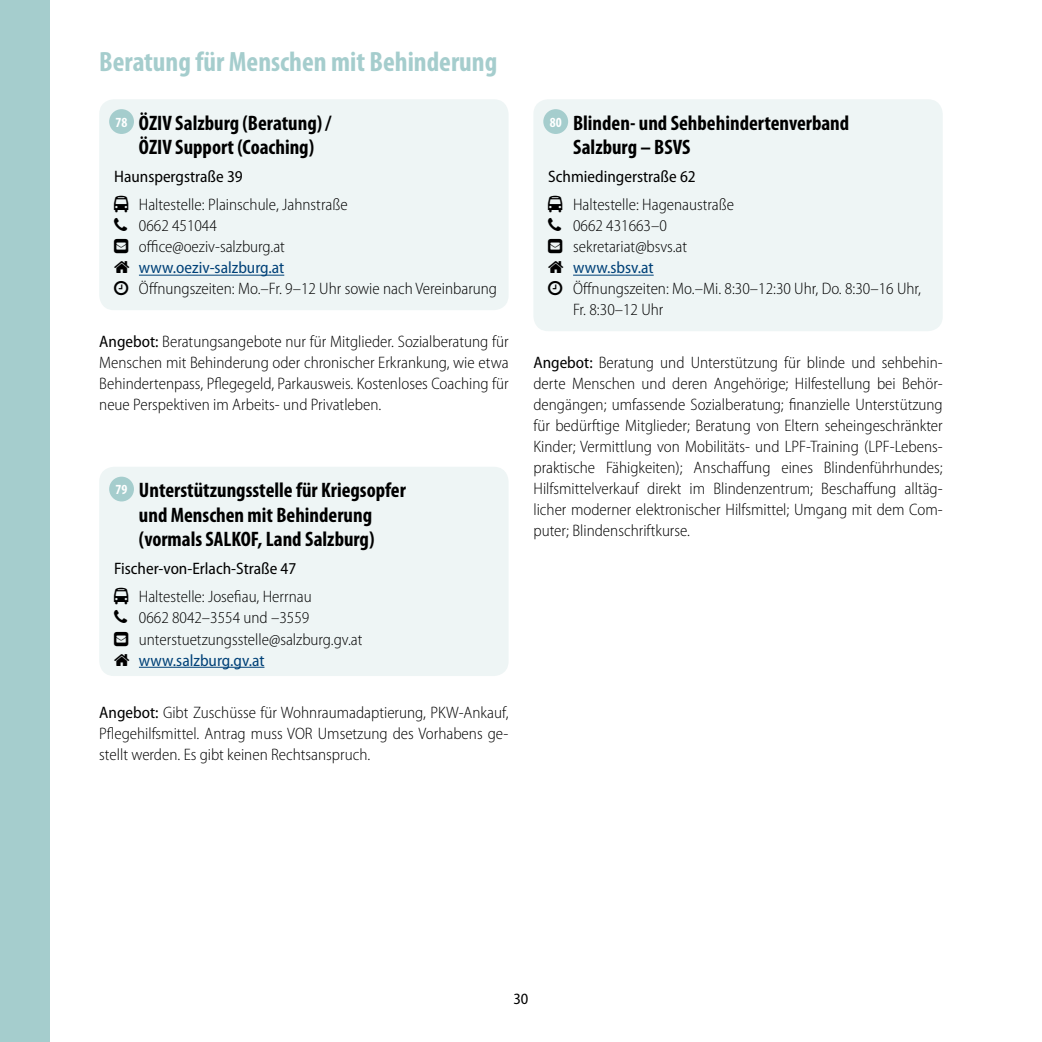
<style>
.page{position:relative;width:1042px;height:1042px;background:#fff}
.page>*{position:absolute;margin:0;border:0;box-sizing:border-box;transform-origin:0 0}
.t1{font:700 condensed 28px "Myriad Pro";color:#a5cdcd}
.t2{font:700 condensed 21px/24.5px "Myriad Pro";color:#000}
.t3{font:300 semi-condensed 16.62px/21px "Myriad Pro";color:#000}
.t4{font:semi-condensed 16.62px "Myriad Pro";color:#000}
.t5{font:semi-condensed 16.62px "Myriad Pro";color:#004178}
.t6{font:semi-condensed 15.75px "Myriad Pro";color:#000}
.t7{font:700 condensed 14px "Myriad Pro";color:#fff}
.s1{font-weight:400}
</style>
<div class="page">
<div style="left:0;top:0;width:50px;height:1042px;background:#a5cdcd"></div>
<div style="left:99px;top:99px;width:409px;height:211px;background:#eef5f5;border-radius:15px"></div>
<div style="left:99px;top:467px;width:409px;height:209px;background:#eef5f5;border-radius:15px"></div>
<div style="left:533px;top:99px;width:410px;height:232px;background:#eef5f5;border-radius:15px"></div>
<div style="left:109px;top:109px;width:25px;height:25px;background:#a5cdcd;border-radius:50%"></div>
<div style="left:109px;top:477px;width:25px;height:24px;background:#a5cdcd;border-radius:50%"></div>
<div style="left:543px;top:109px;width:25px;height:25px;background:#a5cdcd;border-radius:50%"></div>
<hr style="left:139px;top:275px;width:145px;height:1px;background:#004178">
<hr style="left:139px;top:667px;width:125px;height:1px;background:#004178">
<hr style="left:573px;top:275px;width:81px;height:1px;background:#004178">
<h1 class="t1" style="left:99px;top:44px;width:399px">Beratung für Menschen mit Behinderung</h1>
<p class="t2" style="left:139px;top:110px;width:194px">ÖZIV Salzburg (Beratung) /</p>
<p class="t7" style="left:550px;top:113px;width:13px">80</p>
<p class="t2" style="left:139px;top:135px;width:177px">ÖZIV Support (Coaching)</p>
<p class="t4" style="left:114px;top:168px;width:130px">Haunspergstraße 39</p>
<p class="t3" style="left:139px;top:195px;width:210px">Haltestelle: Plainschule, Jahnstraße<br>0662 451044 office@oeziv-salzburg.at</p>
<p class="t5" style="left:139px;top:259px;width:147px">www.oeziv-salzburg.at</p>
<p class="t3" style="left:139px;top:279px;width:360px">Öffnungszeiten: Mo.–Fr. 9–12 Uhr sowie nach Vereinbarung</p>
<p class="t3" style="left:99px;top:331px;width:411px;text-align:justify"><span class="s1">Angebot:</span> Beratungsangebote nur für Mitglieder. Sozialberatung für Menschen mit Behinderung oder chronischer Erkrankung, wie etwa Behindertenpass, Pflegegeld, Parkausweis. Kostenloses Coaching für neue Perspektiven im Arbeits- und Privatleben.</p>
<p class="t2" style="left:573px;top:110px;width:278px">Blinden- und Sehbehindertenverband<br>Salzburg – BSVS</p>
<p class="t4" style="left:548px;top:168px;width:149px">Schmiedingerstraße 62</p>
<p class="t3" style="left:573px;top:195px;width:162px">Haltestelle: Hagenaustraße<br>0662 431663–0 sekretariat@bsvs.at</p>
<p class="t5" style="left:573px;top:259px;width:82px">www.sbsv.at</p>
<p class="t3" style="left:573px;top:279px;width:349px">Öffnungszeiten: Mo.–Mi. 8:30–12:30 Uhr, Do. 8:30–16 Uhr,<br>Fr. 8:30–12 Uhr</p>
<p class="t7" style="left:116px;top:113px;width:13px">78</p>
<p class="t3" style="left:533px;top:352px;width:411px;text-align:justify"><span class="s1">Angebot:</span> Beratung und Unterstützung für blinde und sehbehin&shy;derte Menschen und deren Angehörige; Hilfestellung bei Behör&shy;dengängen; umfassende Sozialberatung; finanzielle Unterstützung für bedürftige Mitglieder; Beratung von Eltern seheingeschränkter Kinder; Vermittlung von Mobilitäts- und LPF-Training (LPF-Lebens&shy;praktische Fähigkeiten); Anschaffung eines Blindenführhundes; Hilfsmittelverkauf direkt im Blindenzentrum; Beschaffung alltäg&shy;licher moderner elektronischer Hilfsmittel; Umgang mit dem Com&shy;puter; Blindenschriftkurse.</p>
<p class="t2" style="left:139px;top:478px;width:268px">Unterstützungsstelle für Kriegsopfer und Menschen mit Behinderung (vormals SALKOF, Land Salzburg)</p>
<p class="t4" style="left:114px;top:560px;width:184px">Fischer-von-Erlach-Straße 47</p>
<p class="t3" style="left:139px;top:587px;width:225px">Haltestelle: Josefiau, Herrnau<br>0662 8042–3554 und –3559 unterstuetzungsstelle@salzburg.gv.at</p>
<p class="t5" style="left:139px;top:651px;width:127px">www.salzburg.gv.at</p>
<p class="t3" style="left:99px;top:702px;width:411px;text-align:justify"><span class="s1">Angebot:</span> Gibt Zuschüsse für Wohnraumadaptierung, PKW-Ankauf, Pflegehilfsmittel. Antrag muss VOR Umsetzung des Vorhabens ge&shy;stellt werden. Es gibt keinen Rechtsanspruch.</p>
<p class="t7" style="left:116px;top:481px;width:13px">79</p>
<p class="t6" style="left:513px;top:990px;width:16px">30</p>
</div>
